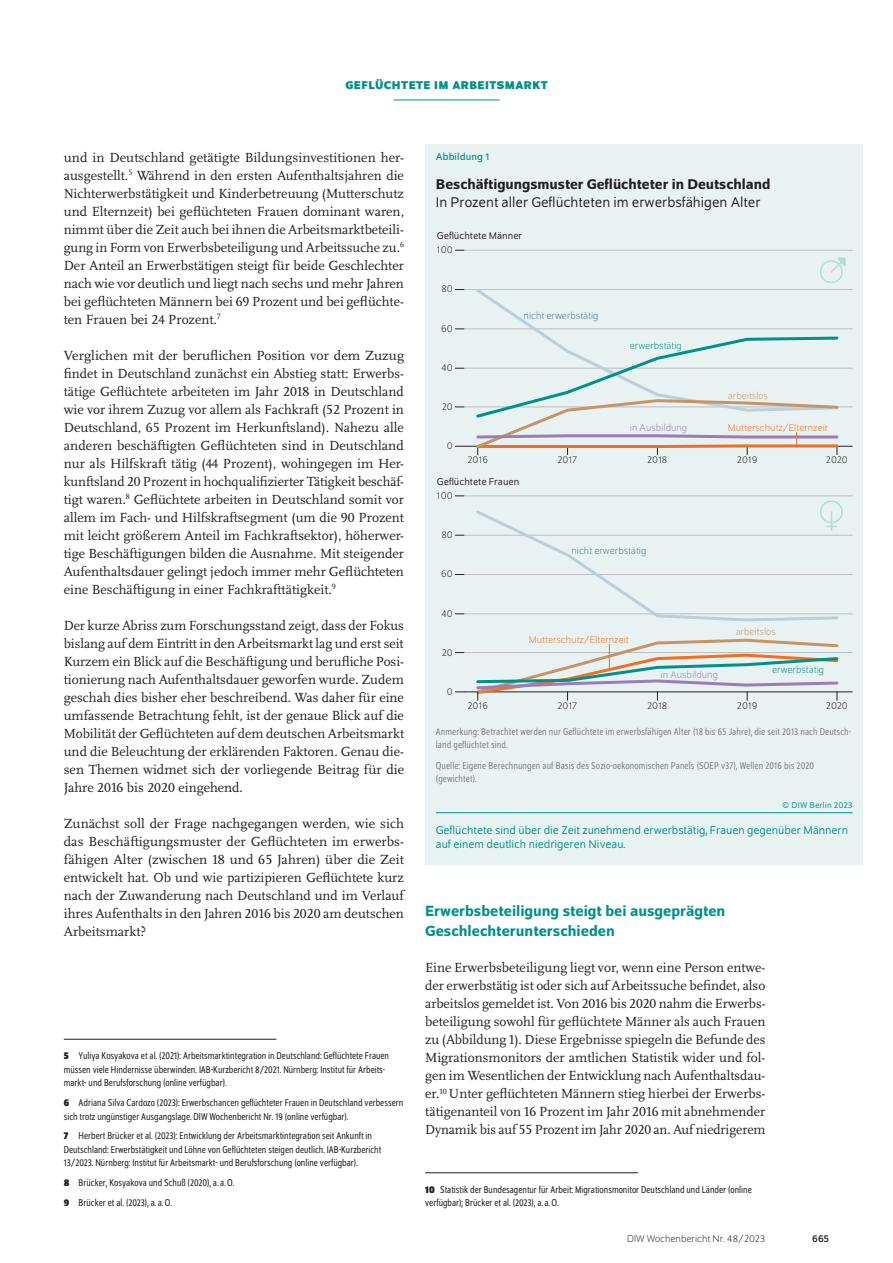
<style>
.page{position:relative;width:893px;height:1263px;background:#fff}
.page>*{position:absolute;margin:0;border:0;box-sizing:border-box;transform-origin:0 0}
.t1{font:500 15.75px/19.5px "Schumpeter";color:#009188}
.t2{font:15px "Schumpeter Blond";color:#231f20}
.t3{font:500 15px "Schumpeter";color:#231f20}
.t4{font:13.8px/18px "Scala Pro";color:#231f20;text-align:justify}
.t5{font:12px/13.5px "Schumpeter Blond";color:#009188}
.t6{font:700 12px "Schumpeter";color:#009188}
.t7{font:semi-condensed 10.5px/13.5px "Schumpeter Blond";color:#231f20}
.t8{font:semi-condensed 10.5px/12.8px "Schumpeter Blond";letter-spacing:.01em;color:#808285}
.t9{font:300 10.5px "Schumpeter";color:#231f20}
.t10{font:300 10.5px "Schumpeter";color:#f36e21}
.t11{font:10.5px "Schumpeter Blond";color:#231f20}
.t12{font:300 10.5px "Schumpeter";color:#477895}
.t13{font:300 10.5px "Schumpeter";color:#9d7db8}
.t14{font:300 10.5px "Schumpeter";color:#009188}
.t15{font:300 10.5px "Schumpeter";color:#c59565}
.t16{font:10.5px "Schumpeter";letter-spacing:.01em;color:#009188}
.t17{font:10.5px "Schumpeter";color:#231f20}
.t18{font:9px "Schumpeter Blond";letter-spacing:.01em;color:#009188}
.s1{font-family:"Schumpeter";font-weight:700}
</style>
<div class="page">
<hr style="left:393px;top:100px;width:107px;height:1px;background:#009188">
<hr style="left:64px;top:1039px;width:212px;height:1px;background:#231f20">
<hr style="left:425px;top:1172px;width:213px;height:1px;background:#231f20">
<div style="left:425px;top:144px;width:438px;height:721px;background:#e9f2f2"></div>
<hr style="left:464px;top:407px;width:389px;height:1px;background:#bcbdc0">
<hr style="left:464px;top:368px;width:389px;height:1px;background:#bcbdc0">
<hr style="left:464px;top:329px;width:389px;height:1px;background:#bcbdc0">
<hr style="left:464px;top:289px;width:389px;height:1px;background:#bcbdc0">
<hr style="left:464px;top:250px;width:389px;height:1px;background:#bcbdc0">
<hr style="left:464px;top:446px;width:389px;height:1px;background:#231f20">
<svg style="left:474px;top:289px;width:366px;height:46px"></svg>
<svg style="left:474px;top:335px;width:366px;height:120px"></svg>
<hr style="left:464px;top:652px;width:389px;height:1px;background:#bcbdc0">
<hr style="left:464px;top:614px;width:389px;height:1px;background:#bcbdc0">
<hr style="left:464px;top:574px;width:389px;height:1px;background:#bcbdc0">
<hr style="left:464px;top:535px;width:389px;height:1px;background:#bcbdc0">
<hr style="left:464px;top:496px;width:389px;height:1px;background:#bcbdc0">
<hr style="left:464px;top:692px;width:389px;height:1px;background:#231f20">
<svg style="left:474px;top:638px;width:366px;height:62px"></svg>
<div style="left:820px;top:260px;width:23px;height:23px;border:2px solid #b0ded6;border-radius:50%"></div>
<svg style="left:829px;top:257px;width:17px;height:17px"></svg>
<div style="left:820px;top:500px;width:23px;height:23px;border:2px solid #b0ded6;border-radius:50%"></div>
<svg style="left:474px;top:508px;width:366px;height:114px"></svg>
<hr style="left:436px;top:812px;width:417px;height:1px;background:#009188">
<p class="t6" style="left:346px;top:79px;width:17px">GEFLÜCHTETE</p>
<p class="t6" style="left:434px;top:79px;width:36px">IM ARBEITSMARKT</p>
<p class="t4" style="left:64px;top:148px;width:342px">und in Deutschland getätigte Bildungsinvestitionen her&shy;ausgestellt.<sup>5</sup> Während in den ersten Aufenthaltsjahren die Nichterwerbstätigkeit und Kinderbetreuung (Mutterschutz und Elternzeit) bei geflüchteten Frauen dominant waren, nimmt über die Zeit auch bei ihnen die Arbeitsmarktbeteili&shy;gung in Form von Erwerbsbeteiligung und Arbeitssuche zu.<sup>6<br></sup>Der Anteil an Erwerbstätigen steigt für beide Geschlechter nach wie vor deutlich und liegt nach sechs und mehr Jahren bei geflüchteten Männern bei 69 Prozent und bei geflüchte&shy;ten Frauen bei 24 Prozent.<sup>7</sup></p>
<p class="t4" style="left:64px;top:346px;width:342px">Verglichen mit der beruflichen Position vor dem Zuzug findet in Deutschland zunächst ein Abstieg statt: Erwerbs&shy;tätige Geflüchtete arbeiteten im Jahr 2018 in Deutschland wie vor ihrem Zuzug vor allem als Fachkraft (52 Prozent in Deutschland, 65 Prozent im Herkunftsland). Nahezu alle anderen beschäftigten Geflüchteten sind in Deutschland nur als Hilfskraft tätig (44 Prozent), wohingegen im Her&shy;kunftsland 20 Prozent in hochqualifizierter Tätigkeit beschäf&shy;tigt waren.<sup>8</sup> Geflüchtete arbeiten in Deutschland somit vor allem im Fach- und Hilfskraftsegment (um die 90 Prozent mit leicht größerem Anteil im Fachkraftsektor), höherwer&shy;tige Beschäftigungen bilden die Ausnahme. Mit steigender Aufenthaltsdauer gelingt jedoch immer mehr Geflüchteten eine Beschäftigung in einer Fachkrafttätigkeit.<sup>9</sup></p>
<p class="t4" style="left:64px;top:616px;width:342px">Der kurze Abriss zum Forschungsstand zeigt, dass der Fokus bislang auf dem Eintritt in den Arbeitsmarkt lag und erst seit Kurzem ein Blick auf die Beschäftigung und berufliche Posi&shy;tionierung nach Aufenthaltsdauer geworfen wurde. Zudem geschah dies bisher eher beschreibend. Was daher für eine umfassende Betrachtung fehlt, ist der genaue Blick auf die Mobilität der Geflüchteten auf dem deutschen Arbeitsmarkt und die Beleuchtung der erklärenden Faktoren. Genau die&shy;sen Themen widmet sich der vorliegende Beitrag für die Jahre 2016 bis 2020 eingehend.</p>
<p class="t4" style="left:64px;top:814px;width:342px">Zunächst soll der Frage nachgegangen werden, wie sich das Beschäftigungsmuster der Geflüchteten im erwerbs&shy;fähigen Alter (zwischen 18 und 65 Jahren) über die Zeit entwickelt hat. Ob und wie partizipieren Geflüchtete kurz nach der Zuwanderung nach Deutschland und im Verlauf ihres Aufenthalts in den Jahren 2016 bis 2020 am deutschen Arbeitsmarkt?</p>
<p class="t7" style="left:64px;top:1049px;width:327px"><span class="s1">5</span> Yuliya Kosyakova et al. (2021): Arbeitsmarktintegration in Deutschland: Geflüchtete Frauen müssen viele Hindernisse überwinden. IAB-Kurzbericht 8/2021. Nürnberg: Institut für Arbeits&shy;markt- und Berufsforschung (online verfügbar).</p>
<p class="t7" style="left:64px;top:1096px;width:341px"><span class="s1">6</span> Adriana Silva Cardozo (2023): Erwerbschancen geflüchteter Frauen in Deutschland verbessern sich trotz ungünstiger Ausgangslage. DIW Wochenbericht Nr. 19 (online verfügbar).</p>
<p class="t7" style="left:64px;top:1129px;width:319px"><span class="s1">7</span> Herbert Brücker et al. (2023): Entwicklung der Arbeitsmarktintegration seit Ankunft in<br>Deutschland: Erwerbstätigkeit und Löhne von Geflüchteten steigen deutlich. IAB-Kurzbericht<br>13/2023. Nürnberg: Institut für Arbeitsmarkt- und Berufsforschung (online verfügbar).</p>
<p class="t7" style="left:64px;top:1173px;width:172px;line-height:20px"><span class="s1">8</span> Brücker, Kosyakova und Schuß (2020), a.a.O.<br><span class="s1">9</span> Brücker et al. (2023), a.a.O.</p>
<p class="t16" style="left:436px;top:151px;width:55px">Abbildung 1</p>
<p class="t3" style="left:436px;top:176px;width:336px">Beschäftigungsmuster Geflüchteter in Deutschland</p>
<p class="t2" style="left:436px;top:194px;width:326px">In Prozent aller Geflüchteten im erwerbsfähigen Alter</p>
<p class="t11" style="left:437px;top:231px;width:87px">Geflüchtete Männer</p>
<p class="t9" style="left:437px;top:245px;width:17px">100</p>
<p class="t9" style="left:441px;top:284px;width:13px">80</p>
<p class="t9" style="left:441px;top:323px;width:13px">60</p>
<p class="t9" style="left:441px;top:362px;width:13px">40</p>
<p class="t9" style="left:442px;top:402px;width:13px">20</p>
<p class="t9" style="left:447px;top:441px;width:7px">0</p>
<p class="t12" style="left:523px;top:311px;width:77px">nicht erwerbstätig</p>
<p class="t14" style="left:630px;top:340px;width:54px">erwerbstätig</p>
<p class="t13" style="left:630px;top:422px;width:59px">in Ausbildung</p>
<p class="t15" style="left:728px;top:390px;width:42px">arbeitslos</p>
<p class="t10" style="left:728px;top:422px;width:101px">Mutterschutz/Elternzeit</p>
<p class="t9" style="left:467px;top:455px;width:22px">2016</p>
<p class="t9" style="left:558px;top:455px;width:21px">2017</p>
<p class="t9" style="left:647px;top:455px;width:22px">2018</p>
<p class="t9" style="left:737px;top:455px;width:22px">2019</p>
<p class="t9" style="left:826px;top:455px;width:23px">2020</p>
<p class="t11" style="left:437px;top:476px;width:84px">Geflüchtete Frauen</p>
<p class="t9" style="left:437px;top:490px;width:17px">100</p>
<p class="t9" style="left:441px;top:530px;width:13px">80</p>
<p class="t9" style="left:441px;top:569px;width:13px">60</p>
<p class="t9" style="left:441px;top:608px;width:13px">40</p>
<p class="t9" style="left:442px;top:647px;width:13px">20</p>
<p class="t9" style="left:447px;top:687px;width:7px">0</p>
<p class="t12" style="left:571px;top:545px;width:77px">nicht erwerbstätig</p>
<p class="t10" style="left:529px;top:634px;width:101px">Mutterschutz/Elternzeit</p>
<p class="t13" style="left:661px;top:669px;width:59px">in Ausbildung</p>
<p class="t15" style="left:736px;top:627px;width:42px">arbeitslos</p>
<p class="t14" style="left:772px;top:664px;width:54px">erwerbstätig</p>
<p class="t9" style="left:467px;top:700px;width:22px">2016</p>
<p class="t9" style="left:558px;top:700px;width:21px">2017</p>
<p class="t9" style="left:647px;top:700px;width:22px">2018</p>
<p class="t9" style="left:737px;top:700px;width:22px">2019</p>
<p class="t9" style="left:826px;top:700px;width:23px">2020</p>
<p class="t8" style="left:436px;top:726px;width:417px">Anmerkung: Betrachtet werden nur Geflüchtete im erwerbsfähigen Alter (18 bis 65 Jahre), die seit 2013 nach Deutsch&shy;land geflüchtet sind.</p>
<p class="t8" style="left:436px;top:760px;width:380px">Quelle: Eigene Berechnungen auf Basis des Sozio-oekonomischen Panels (SOEP v37), Wellen 2016 bis 2020 (gewichtet).</p>
<p class="t18" style="left:782px;top:801px;width:72px">© DIW Berlin 2023</p>
<p class="t5" style="left:436px;top:824px;width:414px">Geflüchtete sind über die Zeit zunehmend erwerbstätig, Frauen gegenüber Männern auf einem deutlich niedrigeren Niveau.</p>
<p class="t1" style="left:425px;top:902px;width:302px">Erwerbsbeteiligung steigt bei ausgeprägten<br>Geschlechterunterschieden</p>
<p class="t4" style="left:425px;top:958px;width:342px">Eine Erwerbsbeteiligung liegt vor, wenn eine Person entwe&shy;der erwerbstätig ist oder sich auf Arbeitssuche befindet, also arbeitslos gemeldet ist. Von 2016 bis 2020 nahm die Erwerbs&shy;beteiligung sowohl für geflüchtete Männer als auch Frauen zu (Abbildung 1). Diese Ergebnisse spiegeln die Befunde des Migrationsmonitors der amtlichen Statistik wider und fol&shy;gen im Wesentlichen der Entwicklung nach Aufenthaltsdau&shy;er.<sup>10</sup> Unter geflüchteten Männern stieg hierbei der Erwerbs&shy;tätigenanteil von 16 Prozent im Jahr 2016 mit abnehmender Dynamik bis auf 55 Prozent im Jahr 2020 an. Auf niedrigerem</p>
<p class="t7" style="left:425px;top:1183px;width:328px"><span class="s1">10</span> Statistik der Bundesagentur für Arbeit: Migrationsmonitor Deutschland und Länder (online verfügbar); Brücker et al. (2023), a.a.O.</p>
<p class="t9" style="left:627px;top:1234px;width:140px">DIW Wochenbericht Nr. 48/2023</p>
<p class="t17" style="left:812px;top:1233px;width:19px">665</p>
</div>
